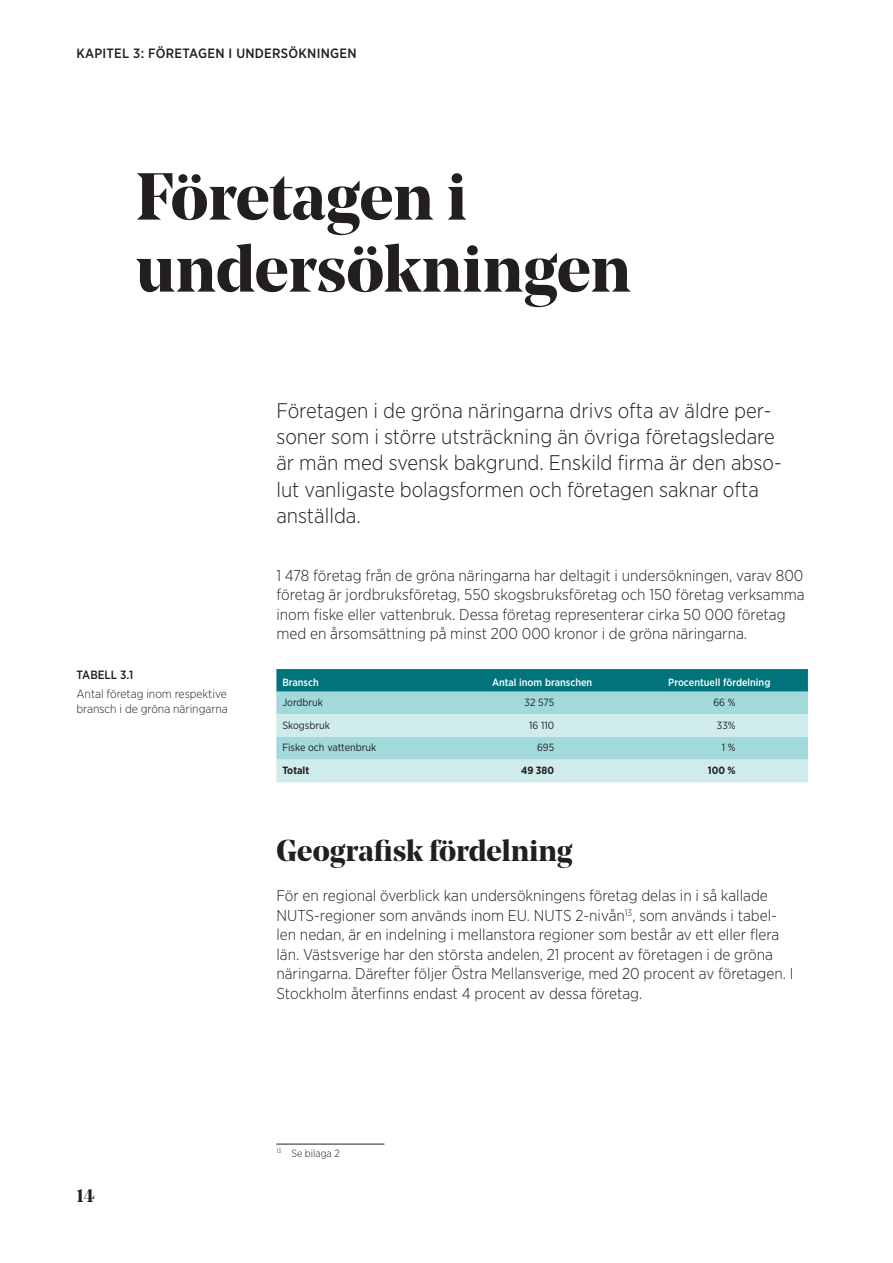
<style>
.page{position:relative;width:893px;height:1263px;background:#fff}
.page>*{position:absolute;margin:0;border:0;box-sizing:border-box;transform-origin:0 0}
.t1{font:700 66px/72px "Noe Display";letter-spacing:-.005em;color:#231f20}
.t2{font:700 30px "Noe Display";color:#231f20}
.t3{font:300 21.15px/26.2px "Gotham Narrow";color:#231f20}
.t4{font:700 18px "Noe Display";color:#231f20}
.t5{font:300 15.75px/19.5px "Gotham Narrow";color:#231f20}
.t6{font:500 13.5px "Gotham Narrow";letter-spacing:.02em;color:#231f20}
.t7{font:300 12px/15px "Gotham Narrow";color:#231f20}
.t8{font:500 12px "Gotham Narrow";color:#231f20}
.t9{font:10.5px "Gotham Narrow";color:#231f20}
.t10{font:500 10.5px "Gotham Narrow";color:#fff}
.t11{font:700 10.5px "Gotham Narrow";color:#231f20}
.t12{font:300 10.5px "Gotham Narrow";color:#231f20}
</style>
<div class="page">
<hr style="left:276px;top:1144px;width:108px;height:1px;background:#231f20">
<svg style="left:276px;top:669px;width:532px;height:113px;background:#94cccf"></svg>
<p class="t6" style="left:77px;top:44px;width:282px">KAPITEL 3: FÖRETAGEN I UNDERSÖKNINGEN</p>
<h1 class="t1" style="left:136px;top:159px;width:496px">Företagen i undersökningen</h1>
<h3 class="t3" style="left:276px;top:397px;width:507px">Företagen i de gröna näringarna drivs ofta av äldre per&shy;soner som i större utsträckning än övriga företagsledare är män med svensk bakgrund. Enskild firma är den abso&shy;lut vanligaste bolagsformen och företagen saknar ofta anställda.</h3>
<p class="t8" style="left:77px;top:667px;width:58px">TABELL 3.1</p>
<p class="t7" style="left:77px;top:686px;width:153px">Antal företag inom respektive bransch i de gröna näringarna</p>
<p class="t5" style="left:276px;top:565px;width:530px">1 478 företag från de gröna näringarna har deltagit i undersökningen, varav 800 företag är jordbruksföretag, 550 skogsbruksföretag och 150 företag verksamma inom fiske eller vattenbruk. Dessa företag representerar cirka 50 000 företag med en årsomsättning på minst 200 000 kronor i de gröna näringarna.</p>
<p class="t10" style="left:282px;top:675px;width:38px">Bransch</p>
<p class="t10" style="left:492px;top:675px;width:102px">Antal inom branschen</p>
<p class="t10" style="left:668px;top:675px;width:104px">Procentuell fördelning</p>
<p class="t9" style="left:282px;top:696px;width:42px">Jordbruk</p>
<p class="t9" style="left:525px;top:696px;width:31px">32 575</p>
<p class="t9" style="left:713px;top:696px;width:24px">66 %</p>
<p class="t9" style="left:282px;top:718px;width:49px">Skogsbruk</p>
<p class="t9" style="left:529px;top:718px;width:27px">16 110</p>
<p class="t9" style="left:717px;top:718px;width:20px">33%</p>
<p class="t9" style="left:282px;top:741px;width:95px">Fiske och vattenbruk</p>
<p class="t9" style="left:537px;top:741px;width:19px">695</p>
<p class="t9" style="left:722px;top:741px;width:15px">1 %</p>
<p class="t11" style="left:282px;top:764px;width:28px">Totalt</p>
<p class="t11" style="left:521px;top:764px;width:34px">49 380</p>
<p class="t11" style="left:708px;top:764px;width:29px">100 %</p>
<h2 class="t2" style="left:276px;top:831px;width:298px">Geografisk fördelning</h2>
<p class="t5" style="left:276px;top:886px;width:519px">För en regional överblick kan undersökningens företag delas in i så kallade NUTS-regioner som används inom EU. NUTS 2-nivån<sup>13</sup>, som används i tabel&shy;len nedan, är en indelning i mellanstora regioner som består av ett eller flera län. Västsverige har den största andelen, 21 procent av företagen i de gröna näringarna. Därefter följer Östra Mellansverige, med 20 procent av företagen. I Stockholm återfinns endast 4 procent av dessa företag.</p>
<p class="t4" style="left:77px;top:1184px;width:20px">14</p>
<p class="t12" style="left:276px;top:1146px;width:65px"><sup>13</sup> Se bilaga 2</p>
</div>
